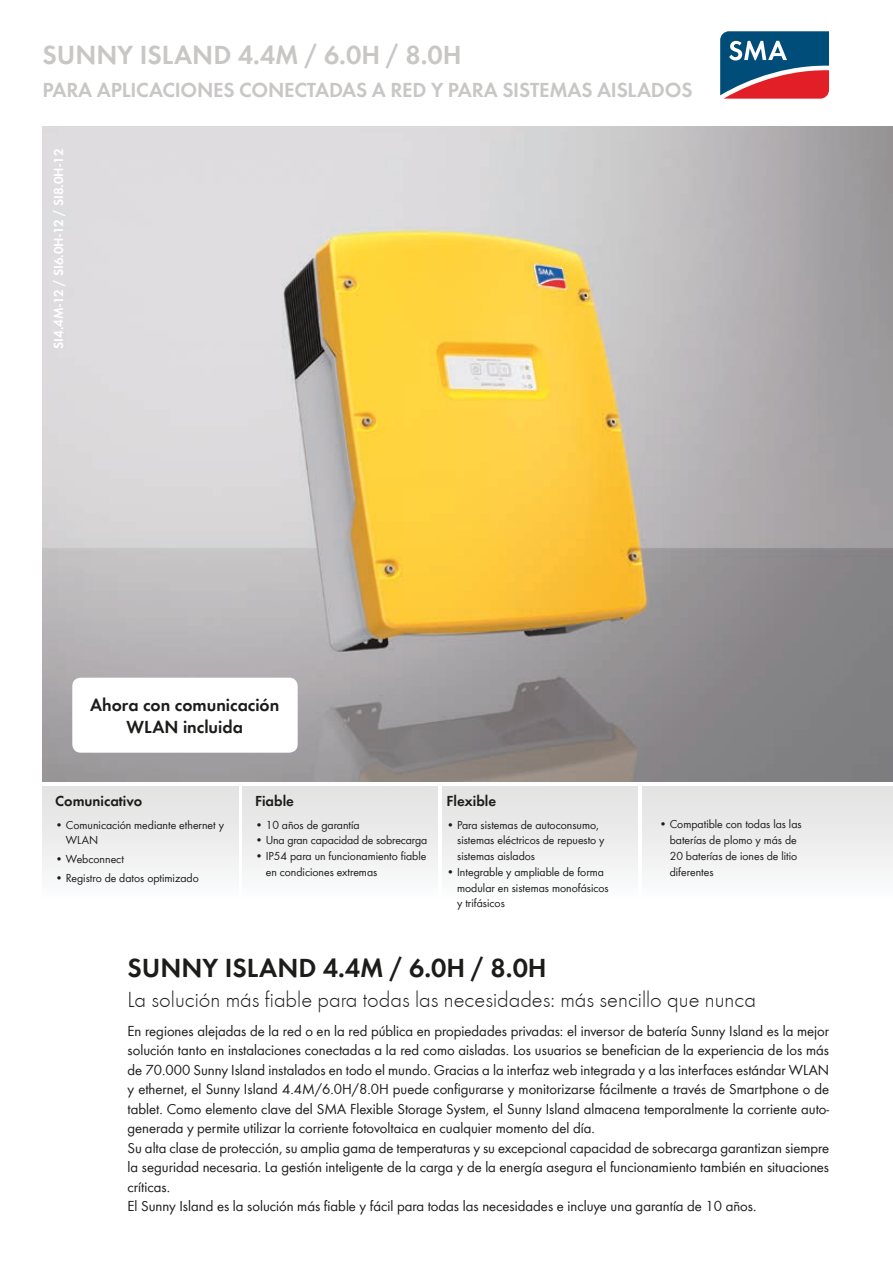
<style>
.page{position:relative;width:893px;height:1263px;background:#fff}
.page>*{position:absolute;margin:0;border:0;box-sizing:border-box;transform-origin:0 0}
.t1{font:600 27px "SMA Futura Global";color:#c8c7c6}
.t2{font:600 27px "SMA Futura Global";color:#1c1c1b}
.t3{font:300 22.5px "SMA Futura Global";color:#1c1c1b}
.t4{font:600 21px "SMA Futura Global";letter-spacing:-.01em;color:#c8c7c6}
.t5{font:600 18px/22.5px "SMA Futura Global";color:#1c1c1b;text-align:center}
.t6{font:15px/19.5px "SMA Futura Global";color:#1c1c1b}
.t7{font:600 15px "SMA Futura Global";color:#1c1c1b}
.t8{font:600 13.5px "SMA Futura Global";color:#fff}
.t9{font:12px/15.8px "SMA Futura Global";color:#1c1c1b}
</style>
<div class="page">
<svg style="left:720px;top:31px;width:109px;height:68px;background:#645b77"></svg>
<img style="left:43px;top:126px;width:850px;height:656px">
<div style="left:43px;top:787px;width:195px;height:119px;background:linear-gradient(to bottom,#e1e1e1,#fdfefe)"></div>
<div style="left:242px;top:787px;width:196px;height:119px;background:linear-gradient(to bottom,#e1e1e1,#fdfefe)"></div>
<div style="left:442px;top:787px;width:196px;height:119px;background:linear-gradient(to bottom,#e1e1e1,#fdfefe)"></div>
<div style="left:642px;top:787px;width:251px;height:119px;background:linear-gradient(to bottom,#e1e1e1,#fdfefe)"></div>
<div style="left:72px;top:678px;width:226px;height:75px;background:#fff;border-radius:9px"></div>
<h1 class="t1" style="left:43px;top:39px;width:421px">SUNNY ISLAND 4.4M / 6.0H / 8.0H</h1>
<h3 class="t4" style="left:43px;top:77px;width:651px">PARA APLICACIONES CONECTADAS A RED Y PARA SISTEMAS AISLADOS</h3>
<p class="t8" style="left:51px;top:349px;width:201px;rotate:-90deg">SI4.4M-12 / SI6.0H-12 / SI8.0H-12</p>
<p class="t5" style="left:90px;top:693px;width:191px">Ahora con comunicación<br>WLAN incluida</p>
<p class="t7" style="left:55px;top:792px;width:88px">Comunicativo</p>
<p class="t9" style="left:66px;top:816px;width:160px;text-indent:-11px">• Comunicación mediante ethernet y<br>WLAN</p>
<p class="t9" style="left:55px;top:851px;width:70px">• Webconnect</p>
<p class="t9" style="left:55px;top:870px;width:145px">• Registro de datos optimizado</p>
<p class="t7" style="left:255px;top:792px;width:40px">Fiable</p>
<p class="t9" style="left:255px;top:816px;width:106px">• 10 años de garantía</p>
<p class="t9" style="left:255px;top:832px;width:174px">• Una gran capacidad de sobrecarga</p>
<p class="t9" style="left:266px;top:848px;width:162px;text-indent:-11px">• IP54 para un funcionamiento fiable en condiciones extremas</p>
<p class="t7" style="left:446px;top:792px;width:51px">Flexible</p>
<p class="t9" style="left:457px;top:816px;width:149px;text-indent:-11px">• Para sistemas de autoconsumo, sistemas eléctricos de repuesto y sistemas aislados</p>
<p class="t9" style="left:457px;top:864px;width:153px;text-indent:-11px">• Integrable y ampliable de forma modular en sistemas monofásicos y trifásicos</p>
<p class="t9" style="left:670px;top:816px;width:133px;text-indent:-11px">• Compatible con todas las las baterías de plomo y más de<br>20 baterías de iones de litio diferentes</p>
<h1 class="t2" style="left:128px;top:952px;width:34px">Sunny</h1>
<h1 class="t2" style="left:225px;top:952px;width:26px">Island</h1>
<h1 class="t2" style="left:323px;top:952px;width:225px">4.4M / 6.0H / 8.0H</h1>
<h2 class="t3" style="left:128px;top:986px;width:630px">La solución más fiable para todas las necesidades: más sencillo que nunca</h2>
<p class="t6" style="left:128px;top:1021px;width:703px">En regiones alejadas de la red o en la red pública en propiedades privadas: el inversor de batería Sunny Island es la mejor solución tanto en instalaciones conectadas a la red como aisladas. Los usuarios se benefician de la experiencia de los más de 70.000 Sunny Island instalados en todo el mundo. Gracias a la interfaz web integrada y a las interfaces estándar WLAN y ethernet, el Sunny Island 4.4M/6.0H/8.0H puede configurarse y monitorizarse fácilmente a través de Smartphone o de tablet. Como elemento clave del SMA Flexible Storage System, el Sunny Island almacena temporalmente la corriente auto&shy;generada y permite utilizar la corriente fotovoltaica en cualquier momento del día.<br>Su alta clase de protección, su amplia gama de temperaturas y su excepcional capacidad de sobrecarga garantizan siempre la seguridad necesaria. La gestión inteligente de la carga y de la energía asegura el funcionamiento también en situaciones críticas.<br>El Sunny Island es la solución más fiable y fácil para todas las necesidades e incluye una garantía de 10 años.</p>
</div>
